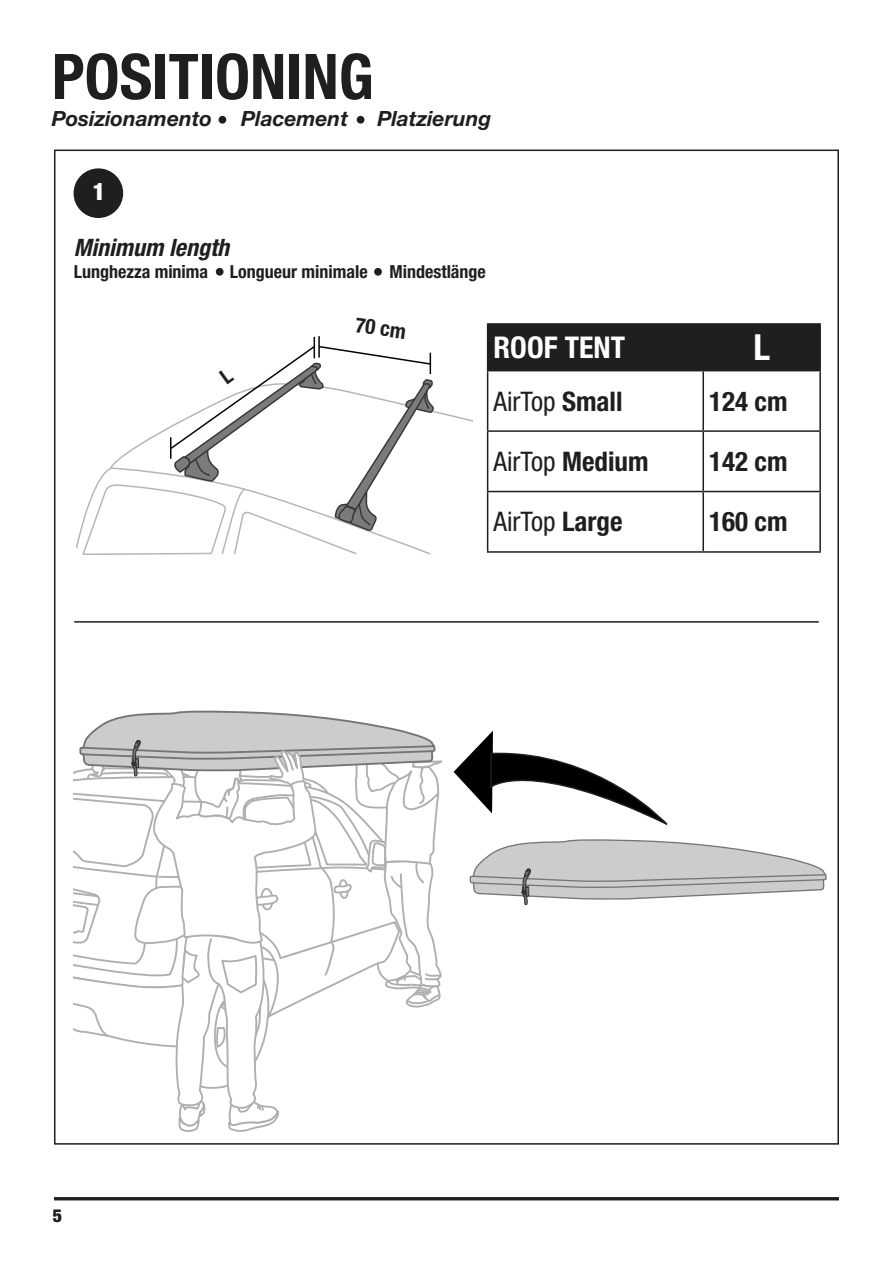
<style>
.page{position:relative;width:893px;height:1263px;background:#fff}
.page>*{position:absolute;margin:0;border:0;box-sizing:border-box;transform-origin:0 0}
.t1{font:700 condensed 63px "Helvetica Neue LT Std";color:#1f1f1f}
.t2{font:700 condensed 36px "Helvetica Neue LT Std";color:#fff}
.t3{font:700 condensed 30px "Helvetica Neue LT Std";color:#fff}
.t4{font:condensed 27px "Helvetica Neue LT Std";color:#1f1f1f}
.t5{font:700 condensed 27px "Helvetica Neue LT Std";color:#1f1f1f}
.t6{font:italic 700 condensed 24px "Helvetica Neue LT Std";color:#1f1f1f}
.t7{font:900 condensed 24px "Helvetica Neue LT Std";color:#fff}
.t8{font:italic 700 21px "Helvetica Neue LT Std";color:#1f1f1f}
.t9{font:700 condensed 21px "Helvetica Neue LT Std";color:#1f1f1f}
.t10{font:700 condensed 18px "Helvetica Neue LT Std";color:#1f1f1f}
.t11{font:900 condensed 18px "Helvetica Neue LT Std";color:#1f1f1f}
.s1{font-weight:700}
</style>
<div class="page">
<svg style="left:74px;top:710px;width:369px;height:422px"></svg>
<hr style="left:318px;top:336px;width:2px;height:22px;background:#000">
<div style="left:488px;top:325px;width:331px;height:45px;background:#1f1f1f"></div>
<hr style="left:487px;top:371px;width:1px;height:59px;background:#1f1f1f">
<hr style="left:702px;top:371px;width:2px;height:59px;background:#1f1f1f">
<hr style="left:819px;top:371px;width:2px;height:59px;background:#1f1f1f">
<hr style="left:487px;top:430px;width:216px;height:2px;background:#1f1f1f">
<hr style="left:487px;top:432px;width:1px;height:59px;background:#1f1f1f">
<hr style="left:703px;top:430px;width:118px;height:2px;background:#1f1f1f">
<hr style="left:702px;top:432px;width:2px;height:59px;background:#1f1f1f">
<hr style="left:819px;top:432px;width:2px;height:59px;background:#1f1f1f">
<hr style="left:487px;top:491px;width:216px;height:1px;background:#1f1f1f">
<hr style="left:487px;top:492px;width:1px;height:59px;background:#1f1f1f">
<hr style="left:703px;top:491px;width:118px;height:1px;background:#1f1f1f">
<hr style="left:702px;top:492px;width:2px;height:59px;background:#1f1f1f">
<hr style="left:819px;top:492px;width:2px;height:59px;background:#1f1f1f">
<hr style="left:487px;top:551px;width:216px;height:2px;background:#1f1f1f">
<hr style="left:703px;top:551px;width:118px;height:2px;background:#1f1f1f">
<hr style="left:487px;top:323px;width:216px;height:2px;background:#1f1f1f">
<hr style="left:487px;top:325px;width:1px;height:45px;background:#1f1f1f">
<hr style="left:487px;top:370px;width:216px;height:1px;background:#1f1f1f">
<hr style="left:703px;top:370px;width:118px;height:1px;background:#1f1f1f">
<hr style="left:703px;top:323px;width:118px;height:2px;background:#1f1f1f">
<hr style="left:702px;top:325px;width:2px;height:45px;background:#1f1f1f">
<hr style="left:819px;top:325px;width:2px;height:45px;background:#1f1f1f">
<div style="left:219px;top:116px;width:7px;height:8px;background:#1f1f1f;border-radius:50%"></div>
<div style="left:357px;top:116px;width:7px;height:8px;background:#1f1f1f;border-radius:50%"></div>
<div style="left:216px;top:268px;width:8px;height:8px;background:#1f1f1f;border-radius:50%"></div>
<div style="left:374px;top:268px;width:8px;height:8px;background:#1f1f1f;border-radius:50%"></div>
<svg style="left:454px;top:731px;width:214px;height:94px"></svg>
<svg style="left:469px;top:839px;width:358px;height:67px"></svg>
<hr style="left:74px;top:621px;width:745px;height:2px;background:#1f1f1f">
<div style="left:74px;top:169px;width:48px;height:48px;background:#1f1f1f;border-radius:50%"></div>
<div style="left:74px;top:168px;width:49px;height:50px;border:2px solid #1f1f1f;border-radius:50%"></div>
<hr style="left:54px;top:1197px;width:785px;height:3px;background:#1f1f1f">
<svg style="left:76px;top:337px;width:396px;height:218px"></svg>
<h1 class="t1" style="left:52px;top:38px;width:323px">POSITIONING</h1>
<p class="t8" style="left:52px;top:106px;width:162px">Posizionamento</p>
<p class="t8" style="left:241px;top:106px;width:108px">Placement</p>
<p class="t8" style="left:377px;top:106px;width:115px">Platzierung</p>
<h3 class="t7" style="left:93px;top:177px;width:14px">1</h3>
<h3 class="t6" style="left:74px;top:233px;width:157px">Minimum length</h3>
<p class="t10" style="left:74px;top:260px;width:414px">Lunghezza minima Longueur minimale Mindestlänge</p>
<p class="t11" style="left:53px;top:1204px;width:11px">5</p>
<p class="t9" style="left:357px;top:312px;width:52px;rotate:8deg">70 cm</p>
<h3 class="t3" style="left:494px;top:329px;width:133px">ROOF TENT</h3>
<h2 class="t2" style="left:753px;top:326px;width:18px">L</h2>
<h3 class="t4" style="left:494px;top:385px;width:130px">AirTop <span class="s1">Small</span></h3>
<h3 class="t5" style="left:709px;top:385px;width:80px">124 cm</h3>
<h3 class="t4" style="left:494px;top:446px;width:156px">AirTop <span class="s1">Medium</span></h3>
<h3 class="t5" style="left:709px;top:445px;width:80px">142 cm</h3>
<h3 class="t4" style="left:494px;top:506px;width:130px">AirTop <span class="s1">Large</span></h3>
<h3 class="t5" style="left:709px;top:505px;width:80px">160 cm</h3>
</div>
